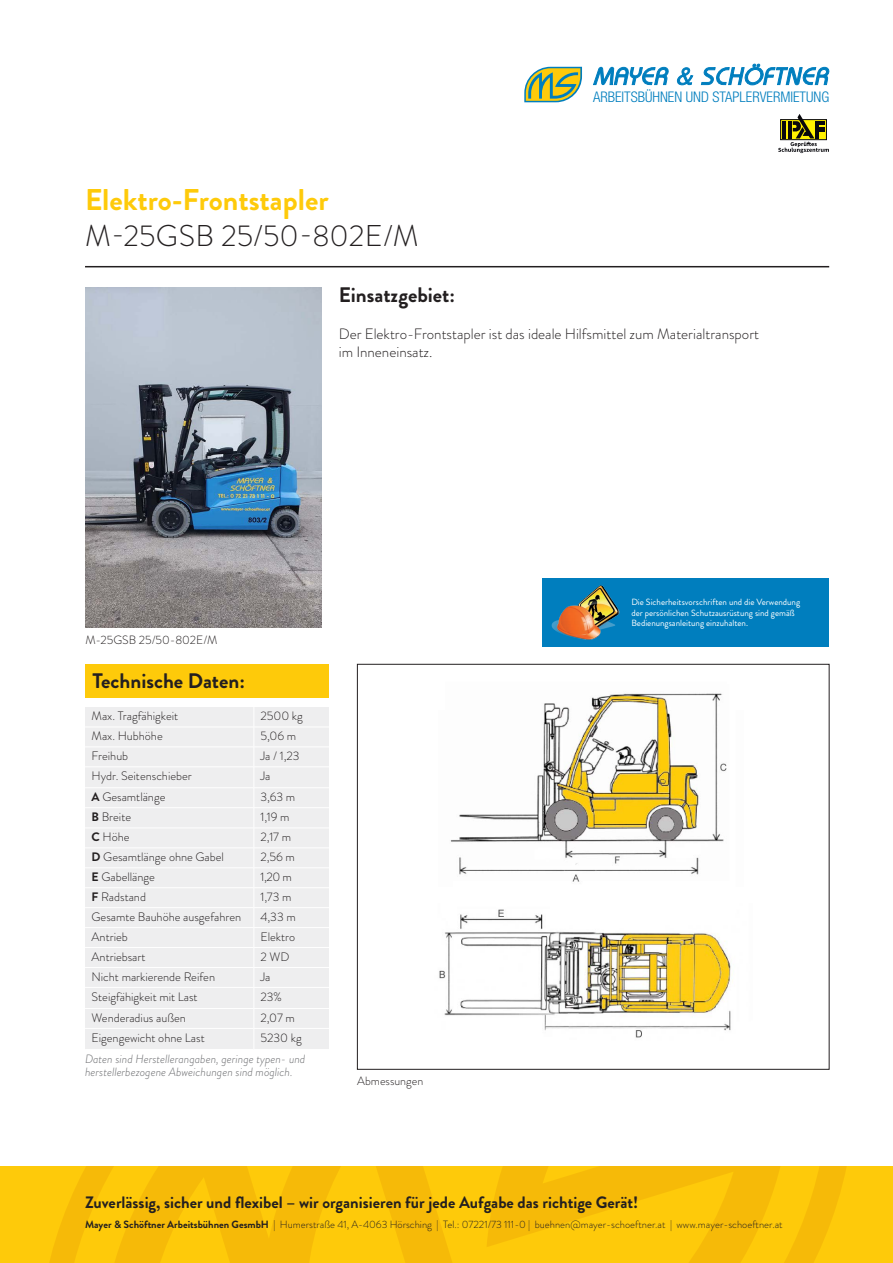
<style>
.page{position:relative;width:893px;height:1263px;background:#fff}
.page>*{position:absolute;margin:0;border:0;box-sizing:border-box;transform-origin:0 0}
.t1{font:700 30px "Brandon Grotesque";color:#feca0a}
.t2{font:300 30px "Brandon Grotesque";color:#231f20}
.t3{font:700 21px "Brandon Grotesque";color:#231f20}
.t4{font:700 16.5px "Brandon Grotesque";color:#231f20}
.t5{font:300 15px/18px "Brandon Grotesque";color:#231f20}
.t6{font:300 condensed 14.7px "Helvetica Neue LT Std";color:#007ebe}
.t7{font:300 12.3px "Brandon Grotesque";color:#231f20}
.t8{font:italic 300 12px/12.8px "Brandon Grotesque";color:#6c6d70}
.t9{font:300 12px "Brandon Grotesque";color:#231f20}
.t10{font:300 10.5px "Brandon Grotesque";color:#231f20}
.t11{font:9px/10.8px "Brandon Grotesque";color:#fff}
.s1{font-weight:700}
</style>
<div class="page">
<div style="left:85px;top:664px;width:244px;height:34px;background:#feca0a"></div>
<div style="left:85px;top:707px;width:244px;height:342px;background:#eeeeef"></div>
<hr style="left:85px;top:266px;width:744px;height:1px;background:#231f20">
<svg style="left:0;top:1166px;width:893px;height:97px;background:#fcc609"></svg>
<svg style="left:73px;top:1166px;width:717px;height:97px;background:#fac209"></svg>
<div style="left:542px;top:578px;width:287px;height:69px;background:#007ebe"></div>
<img style="left:551px;top:585px;width:69px;height:55px">
<svg style="left:524px;top:67px;width:58px;height:35px;background:#a8b869"></svg>
<svg style="left:593px;top:66px;width:76px;height:20px"></svg>
<svg style="left:676px;top:67px;width:18px;height:19px"></svg>
<svg style="left:701px;top:63px;width:129px;height:23px"></svg>
<svg style="left:778px;top:114px;width:51px;height:39px"></svg>
<hr style="left:85px;top:727px;width:169px;height:1px;background:#fff">
<hr style="left:254px;top:727px;width:89px;height:1px;background:#fff">
<hr style="left:85px;top:747px;width:169px;height:1px;background:#fff">
<hr style="left:254px;top:747px;width:89px;height:1px;background:#fff">
<hr style="left:85px;top:766px;width:169px;height:1px;background:#fff">
<hr style="left:254px;top:766px;width:89px;height:1px;background:#fff">
<hr style="left:85px;top:787px;width:169px;height:1px;background:#fff">
<hr style="left:254px;top:787px;width:89px;height:1px;background:#fff">
<hr style="left:85px;top:807px;width:169px;height:1px;background:#fff">
<hr style="left:254px;top:807px;width:89px;height:1px;background:#fff">
<hr style="left:85px;top:828px;width:169px;height:1px;background:#fff">
<hr style="left:254px;top:828px;width:89px;height:1px;background:#fff">
<hr style="left:85px;top:848px;width:169px;height:1px;background:#fff">
<hr style="left:254px;top:848px;width:89px;height:1px;background:#fff">
<hr style="left:85px;top:867px;width:169px;height:1px;background:#fff">
<hr style="left:254px;top:867px;width:89px;height:1px;background:#fff">
<hr style="left:85px;top:887px;width:169px;height:1px;background:#fff">
<hr style="left:254px;top:887px;width:89px;height:1px;background:#fff">
<hr style="left:85px;top:907px;width:169px;height:1px;background:#fff">
<hr style="left:254px;top:907px;width:89px;height:1px;background:#fff">
<hr style="left:85px;top:927px;width:169px;height:1px;background:#fff">
<hr style="left:254px;top:927px;width:89px;height:1px;background:#fff">
<hr style="left:85px;top:947px;width:169px;height:1px;background:#fff">
<hr style="left:254px;top:947px;width:89px;height:1px;background:#fff">
<hr style="left:85px;top:967px;width:169px;height:1px;background:#fff">
<hr style="left:254px;top:967px;width:89px;height:1px;background:#fff">
<hr style="left:85px;top:987px;width:169px;height:1px;background:#fff">
<hr style="left:254px;top:987px;width:89px;height:1px;background:#fff">
<hr style="left:85px;top:1008px;width:169px;height:1px;background:#fff">
<hr style="left:254px;top:1008px;width:89px;height:1px;background:#fff">
<hr style="left:85px;top:1028px;width:169px;height:1px;background:#fff">
<hr style="left:254px;top:1028px;width:89px;height:1px;background:#fff">
<img style="left:85px;top:287px;width:237px;height:341px">
<img style="left:450px;top:693px;width:277px;height:189px">
<img style="left:439px;top:909px;width:294px;height:129px">
<h1 class="t1" style="left:85px;top:178px;width:245px">Elektro-Frontstapler</h1>
<h1 class="t2" style="left:85px;top:215px;width:335px">M-25GSB 25/50-802E/M</h1>
<h2 class="t3" style="left:339px;top:280px;width:118px">Einsatzgebiet:</h2>
<p class="t6" style="left:593px;top:88px;width:238px">ARBEITSBÜHNEN UND STAPLERVERMIETUNG</p>
<p class="t5" style="left:339px;top:325px;width:422px">Der Elektro-Frontstapler ist das ideale Hilfsmittel zum Materialtransport im Inneneinsatz.</p>
<p class="t9" style="left:85px;top:632px;width:134px">M-25GSB 25/50-802E/M</p>
<h2 class="t3" style="left:92px;top:667px;width:154px">Technische Daten:</h2>
<p class="t7" style="left:92px;top:708px;width:88px">Max. Tragfähigkeit</p>
<p class="t7" style="left:260px;top:708px;width:44px">2500 kg</p>
<p class="t7" style="left:92px;top:727px;width:73px">Max. Hubhöhe</p>
<p class="t7" style="left:260px;top:727px;width:37px">5,06 m</p>
<p class="t7" style="left:92px;top:747px;width:38px">Freihub</p>
<p class="t7" style="left:260px;top:747px;width:41px">Ja / 1,23</p>
<p class="t7" style="left:92px;top:767px;width:102px">Hydr. Seitenschieber</p>
<p class="t7" style="left:260px;top:767px;width:12px">Ja</p>
<p class="t7" style="left:92px;top:788px;width:75px"><span class="s1">A</span> Gesamtlänge</p>
<p class="t7" style="left:260px;top:788px;width:36px">3,63 m</p>
<p class="t7" style="left:92px;top:808px;width:41px"><span class="s1">B</span> Breite</p>
<p class="t7" style="left:260px;top:808px;width:31px">1,19 m</p>
<p class="t7" style="left:92px;top:828px;width:39px"><span class="s1">C</span> Höhe</p>
<p class="t7" style="left:260px;top:828px;width:32px">2,17 m</p>
<p class="t7" style="left:92px;top:848px;width:134px"><span class="s1">D</span> Gesamtlänge ohne Gabel</p>
<p class="t7" style="left:260px;top:848px;width:36px">2,56 m</p>
<p class="t7" style="left:92px;top:868px;width:65px"><span class="s1">E</span> Gabellänge</p>
<p class="t7" style="left:260px;top:868px;width:33px">1,20 m</p>
<p class="t7" style="left:92px;top:888px;width:56px"><span class="s1">F</span> Radstand</p>
<p class="t7" style="left:260px;top:888px;width:33px">1,73 m</p>
<p class="t7" style="left:92px;top:908px;width:151px">Gesamte Bauhöhe ausgefahren</p>
<p class="t7" style="left:260px;top:908px;width:37px">4,33 m</p>
<p class="t7" style="left:92px;top:928px;width:38px">Antrieb</p>
<p class="t7" style="left:260px;top:928px;width:36px">Elektro</p>
<p class="t7" style="left:92px;top:948px;width:55px">Antriebsart</p>
<p class="t7" style="left:260px;top:948px;width:31px">2 WD</p>
<p class="t7" style="left:92px;top:968px;width:125px">Nicht markierende Reifen</p>
<p class="t7" style="left:260px;top:968px;width:12px">Ja</p>
<p class="t7" style="left:92px;top:988px;width:108px">Steigfähigkeit mit Last</p>
<p class="t7" style="left:260px;top:988px;width:23px">23%</p>
<p class="t7" style="left:92px;top:1009px;width:96px">Wenderadius außen</p>
<p class="t7" style="left:260px;top:1009px;width:36px">2,07 m</p>
<p class="t7" style="left:92px;top:1029px;width:115px">Eigengewicht ohne Last</p>
<p class="t7" style="left:260px;top:1029px;width:43px">5230 kg</p>
<p class="t8" style="left:85px;top:1052px;width:222px">Daten sind Herstellerangaben, geringe typen- und herstellerbezogene Abweichungen sind möglich.</p>
<p class="t9" style="left:357px;top:1073px;width:68px">Abmessungen</p>
<p class="t11" style="left:631px;top:596px;width:170px">Die Sicherheitsvorschriften und die Verwendung der persönlichen Schutzausrüstung sind gemäß<br>Bedienungsanleitung einzuhalten.</p>
<h3 class="t4" style="left:85px;top:1191px;width:555px">Zuverlässig, sicher und flexibel – wir organisieren für jede Aufgabe das richtige Gerät!</h3>
<p class="t10" style="left:85px;top:1217px;width:699px"><span class="s1">Mayer &amp; Schöftner Arbeitsbühnen GesmbH</span> | Humerstraße 41, A-4063 Hörsching | Tel.: 07221/73 111-0 | buehnen@mayer-schoeftner.at | www.mayer-schoeftner.at</p>
</div>
